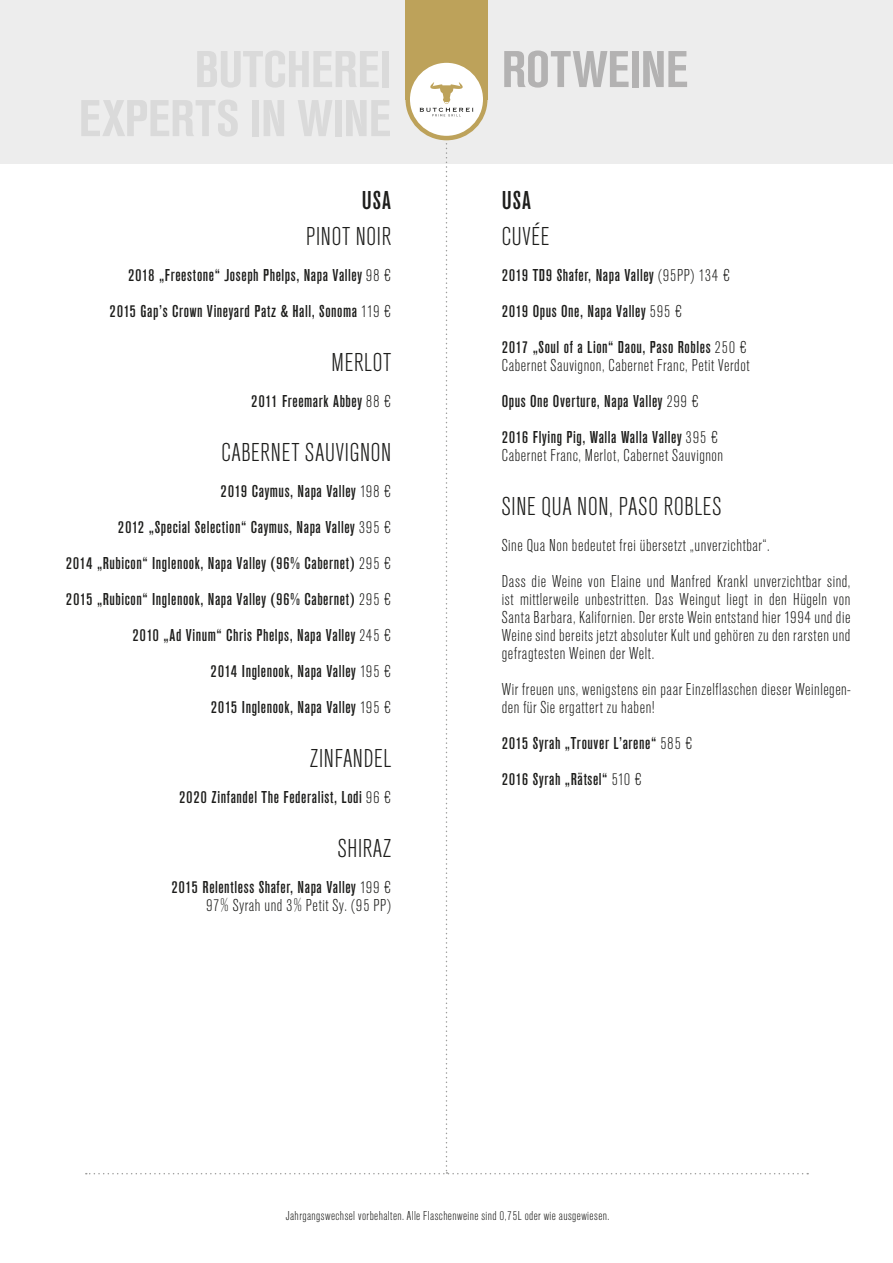
<style>
.page{position:relative;width:893px;height:1263px;background:#fff}
.page>*{position:absolute;margin:0;border:0;box-sizing:border-box;transform-origin:0 0}
.t1{font:700 54px "Ancona Pro Cd";letter-spacing:-.005em;color:#b3b2b2}
.t2{font:300 27px "Ancona Pro Cd";letter-spacing:.03em;color:#1d1d1b}
.t3{font:27px "Ancona Pro Cd";letter-spacing:.035em;color:#1d1d1b}
.t4{font:18px/36px "Ancona Pro Cd";letter-spacing:.03em;color:#1d1d1b}
.t5{font:300 18px/18px "Ancona Pro Cd";letter-spacing:.03em;color:#1d1d1b}
.t6{font:300 13.5px "Ancona Pro Cd";letter-spacing:.03em;color:#1d1d1b}
.s1{font-weight:300}
</style>
<div class="page">
<div style="left:0;top:0;width:893px;height:164px;background:#ededed"></div>
<div style="left:405px;top:0;width:82px;height:99px;background:#bda25a"></div>
<svg style="left:408px;top:61px;width:77px;height:77px;background:#f6f3ea"></svg>
<div style="left:405px;top:58px;width:82px;height:82px;border:4px solid #bda25a;border-radius:50%"></div>
<svg style="left:420px;top:82px;width:53px;height:34px;background:#ece9df"></svg>
<h2 class="t3" style="left:362px;top:182px;width:31px">USA</h2>
<h2 class="t2" style="left:306px;top:218px;width:86px">PINOT NOIR</h2>
<p class="t4" style="left:110px;top:256px;width:283px;text-align:right">2018 „Freestone“ Joseph Phelps, Napa Valley <span class="s1">98 €<br></span>2015 Gap’s Crown Vineyard Patz &amp; Hall, Sonoma <span class="s1">119 €</span></p>
<h2 class="t2" style="left:332px;top:344px;width:61px">MERLOT</h2>
<p class="t4" style="left:251px;top:382px;width:141px">2011 Freemark Abbey <span class="s1">88 €</span></p>
<h2 class="t2" style="left:221px;top:434px;width:171px">CABERNET SAUVIGNON</h2>
<p class="t4" style="left:66px;top:472px;width:327px;text-align:right">2019 Caymus, Napa Valley <span class="s1">198 €<br></span>2012 „Special Selection“ Caymus, Napa Valley <span class="s1">395 €<br></span>2014 „Rubicon“ Inglenook, Napa Valley (96% Cabernet) <span class="s1">295 € </span>2015 „Rubicon“ Inglenook, Napa Valley (96% Cabernet) <span class="s1">295 € </span>2010 „Ad Vinum“ Chris Phelps, Napa Valley <span class="s1">245 €<br></span>2014 Inglenook, Napa Valley <span class="s1">195 €<br></span>2015 Inglenook, Napa Valley <span class="s1">195 €</span></p>
<h2 class="t2" style="left:310px;top:740px;width:83px">ZINFANDEL</h2>
<p class="t4" style="left:179px;top:778px;width:214px">2020 Zinfandel The Federalist, Lodi <span class="s1">96 €</span></p>
<h2 class="t2" style="left:338px;top:830px;width:55px">SHIRAZ</h2>
<p class="t4" style="left:171px;top:877px;width:221px;line-height:18px;text-align:right">2015 Relentless Shafer, Napa Valley <span class="s1">199 €<br>97% Syrah und 3% Petit Sy. (95 PP)</span></p>
<h1 class="t1" style="left:502px;top:28px;width:188px">ROTWEINE</h1>
<h2 class="t3" style="left:502px;top:182px;width:31px">USA</h2>
<h2 class="t2" style="left:502px;top:218px;width:49px">CUVÉE</h2>
<p class="t4" style="left:502px;top:256px;width:247px">2019 TD9 Shafer, Napa Valley <span class="s1">(95PP) 134 €<br></span>2019 Opus One, Napa Valley <span class="s1">595 €<br></span>2017 „Soul of a Lion“ Daou, Paso Robles <span class="s1">250 €</span></p>
<p class="t4" style="left:502px;top:346px;width:249px"><span class="s1">Cabernet Sauvignon, Cabernet Franc, Petit Verdot<br></span>Opus One Overture, Napa Valley <span class="s1">299 €<br></span>2016 Flying Pig, Walla Walla Valley <span class="s1">395 €</span></p>
<p class="t5" style="left:502px;top:446px;width:223px">Cabernet Franc, Merlot, Cabernet Sauvignon</p>
<h2 class="t2" style="left:502px;top:488px;width:221px">SINE QUA NON, PASO ROBLES</h2>
<p class="t5" style="left:502px;top:527px;width:350px;line-height:36px">Sine Qua Non bedeutet frei übersetzt „unverzichtbar“.<br>Dass die Weine von Elaine und Manfred Krankl unverzichtbar sind,</p>
<p class="t5" style="left:502px;top:590px;width:350px;text-align:justify">ist mittlerweile unbestritten. Das Weingut liegt in den Hügeln von Santa Barbara, Kalifornien. Der erste Wein entstand hier 1994 und die Weine sind bereits jetzt absoluter Kult und gehören zu den rarsten und gefragtesten Weinen der Welt.</p>
<p class="t5" style="left:502px;top:680px;width:350px">Wir freuen uns, wenigstens ein paar Einzelflaschen dieser Weinlegen&shy;den für Sie ergattert zu haben!</p>
<p class="t4" style="left:502px;top:724px;width:192px">2015 Syrah „Trouver L’arene“ <span class="s1">585 €<br></span>2016 Syrah „Rätsel“ <span class="s1">510 €</span></p>
<p class="t6" style="left:286px;top:1207px;width:325px">Jahrgangswechsel vorbehalten. Alle Flaschenweine sind 0,75L oder wie ausgewiesen.</p>
</div>
